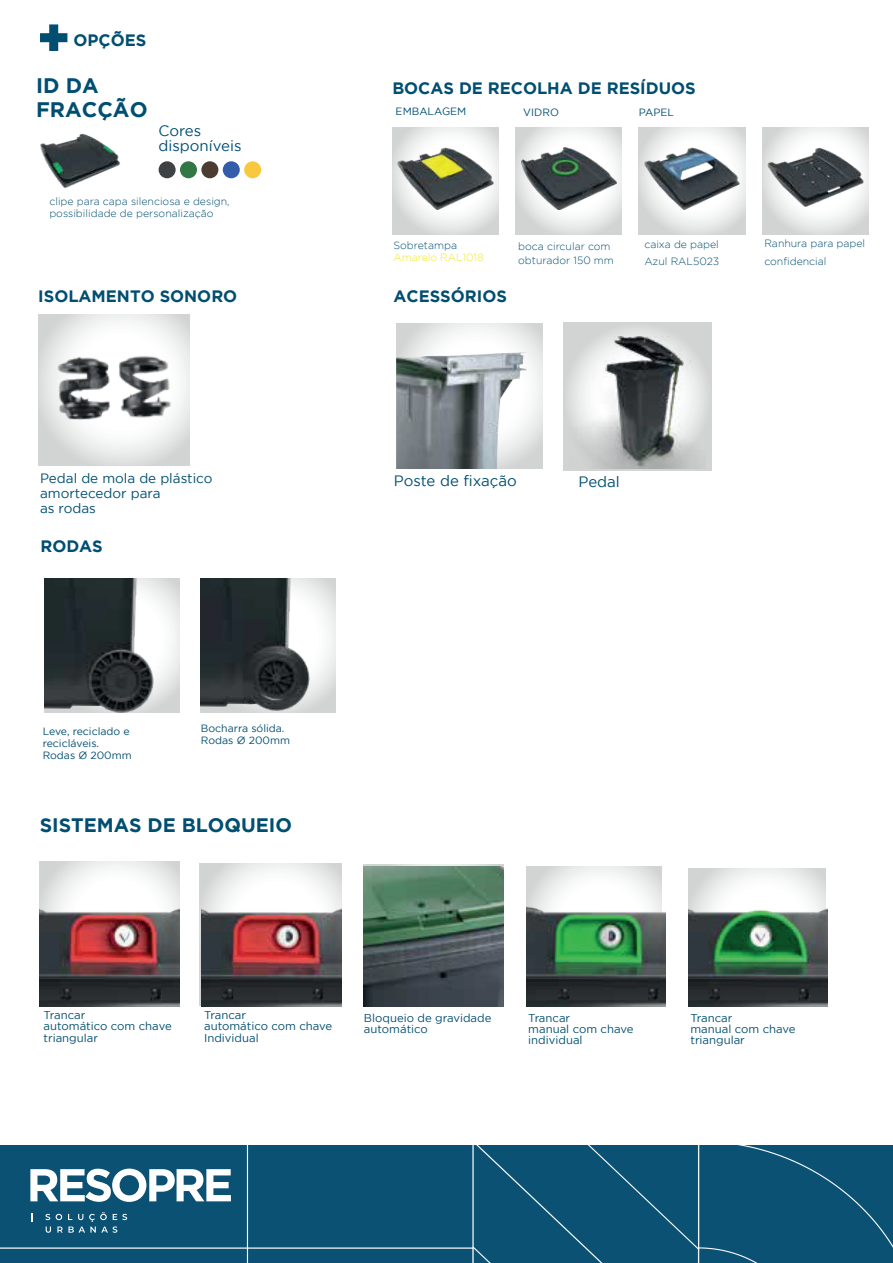
<style>
.page{position:relative;width:893px;height:1263px;background:#fff}
.page>*{position:absolute;margin:0;border:0;box-sizing:border-box;transform-origin:0 0}
.t1{font:700 21px/24px "Gotham";color:#004e71}
.t2{font:700 19.5px "Gotham";color:#004e71}
.t3{font:700 16.5px "Gotham";color:#004e71}
.t4{font:15px/15px "Gotham";color:#004e71}
.t5{font:13.5px/15px "Gotham";color:#004e71}
.t6{font:11.4px/11.4px "Gotham";color:#004e71}
.t7{font:300 10.5px/13.5px "Gotham";color:#004e71}
.t8{font:10.5px/12px "Gotham";color:#004e71}
.t9{font:300 10.5px "Gotham";color:#ede927}
</style>
<div class="page">
<div style="left:159px;top:161px;width:17px;height:17px;background:#3f4244;border-radius:50%"></div>
<div style="left:180px;top:161px;width:17px;height:17px;background:#327846;border-radius:50%"></div>
<div style="left:201px;top:161px;width:17px;height:17px;background:#4b3b33;border-radius:50%"></div>
<div style="left:223px;top:161px;width:17px;height:17px;background:#335dab;border-radius:50%"></div>
<div style="left:244px;top:161px;width:17px;height:17px;background:#f9c83f;border-radius:50%"></div>
<div style="left:40px;top:33px;width:27px;height:9px;background:#004e71"></div>
<div style="left:49px;top:24px;width:9px;height:27px;background:#004e71"></div>
<img style="left:40px;top:133px;width:80px;height:56px">
<svg style="left:392px;top:128px;width:107px;height:106px"></svg>
<img style="left:398px;top:147px;width:95px;height:63px">
<svg style="left:516px;top:128px;width:106px;height:106px"></svg>
<img style="left:521px;top:147px;width:96px;height:63px">
<svg style="left:639px;top:128px;width:106px;height:106px"></svg>
<img style="left:644px;top:147px;width:96px;height:63px">
<svg style="left:762px;top:128px;width:107px;height:106px"></svg>
<img style="left:768px;top:147px;width:95px;height:60px">
<svg style="left:396px;top:323px;width:146px;height:146px"></svg>
<img style="left:396px;top:352px;width:132px;height:117px">
<svg style="left:563px;top:322px;width:148px;height:149px;background:#d3d5d4"></svg>
<img style="left:569px;top:337px;width:136px;height:131px">
<svg style="left:39px;top:314px;width:151px;height:152px;background:#dee0df"></svg>
<img style="left:39px;top:326px;width:151px;height:128px">
<svg style="left:153px;top:578px;width:26px;height:135px"></svg>
<img style="left:45px;top:578px;width:108px;height:135px">
<svg style="left:201px;top:578px;width:134px;height:135px"></svg>
<img style="left:201px;top:578px;width:108px;height:132px">
<img style="left:526px;top:867px;width:140px;height:139px">
<img style="left:364px;top:867px;width:140px;height:139px">
<svg style="left:200px;top:863px;width:142px;height:142px"></svg>
<img style="left:202px;top:867px;width:140px;height:139px">
<img style="left:688px;top:868px;width:140px;height:138px">
<svg style="left:40px;top:861px;width:139px;height:6px"></svg>
<img style="left:40px;top:867px;width:139px;height:139px">
<div style="left:1px;top:1145px;width:892px;height:118px;background:#0a5174"></div>
<svg style="left:31px;top:1213px;width:2px;height:9px"></svg>
<svg style="left:45px;top:1212px;width:82px;height:21px;background:#2c6987"></svg>
<svg style="left:30px;top:1168px;width:201px;height:34px"></svg>
<h3 class="t3" style="left:73px;top:31px;width:74px">OPÇÕES</h3>
<h1 class="t1" style="left:36px;top:73px;width:113px">ID DA<br>FRACÇÃO</h1>
<h3 class="t3" style="left:392px;top:79px;width:305px">BOCAS DE RECOLHA DE RESÍDUOS</h3>
<p class="t8" style="left:396px;top:106px;width:72px">EMBALAGEM</p>
<p class="t8" style="left:523px;top:106px;width:37px">VIDRO</p>
<p class="t8" style="left:639px;top:106px;width:37px">PAPEL</p>
<h3 class="t4" style="left:159px;top:123px;width:84px">Cores disponíveis</h3>
<p class="t7" style="left:49px;top:195px;width:182px;line-height:12px">clipe para capa silenciosa e design, possibilidade de personalização</p>
<h3 class="t3" style="left:38px;top:287px;width:201px">ISOLAMENTO SONORO</h3>
<p class="t5" style="left:40px;top:471px;width:174px">Pedal de mola de plástico amortecedor para<br>as rodas</p>
<h3 class="t3" style="left:40px;top:537px;width:64px">RODAS</h3>
<p class="t8" style="left:43px;top:725px;width:91px">Leve, reciclado e recicláveis.<br>Rodas Ø 200mm</p>
<p class="t8" style="left:201px;top:722px;width:91px">Bocharra sólida.<br>Rodas Ø 200mm</p>
<h2 class="t2" style="left:40px;top:813px;width:254px">SISTEMAS DE BLOQUEIO</h2>
<p class="t7" style="left:393px;top:238px;width:65px">Sobretampa</p>
<p class="t9" style="left:393px;top:251px;width:92px">Amarelo RAL1018</p>
<h3 class="t3" style="left:393px;top:287px;width:115px">ACESSÓRIOS</h3>
<p class="t7" style="left:518px;top:240px;width:97px">boca circular com obturador 150 mm</p>
<p class="t7" style="left:764px;top:234px;width:102px;line-height:18px">Ranhura para papel confidencial</p>
<p class="t7" style="left:644px;top:236px;width:77px;line-height:16.5px">caixa de papel<br>Azul RAL5023</p>
<h3 class="t4" style="left:394px;top:473px;width:124px">Poste de fixação</h3>
<h3 class="t4" style="left:578px;top:474px;width:43px">Pedal</h3>
<p class="t6" style="left:44px;top:1009px;width:130px">Trancar<br>automático com chave triangular</p>
<p class="t6" style="left:204px;top:1009px;width:130px">Trancar<br>automático com chave<br>Individual</p>
<p class="t6" style="left:528px;top:1012px;width:107px">Trancar<br>manual com chave individual</p>
<p class="t6" style="left:690px;top:1012px;width:107px">Trancar<br>manual com chave triangular</p>
<p class="t6" style="left:364px;top:1012px;width:129px">Bloqueio de gravidade automático</p>
</div>
